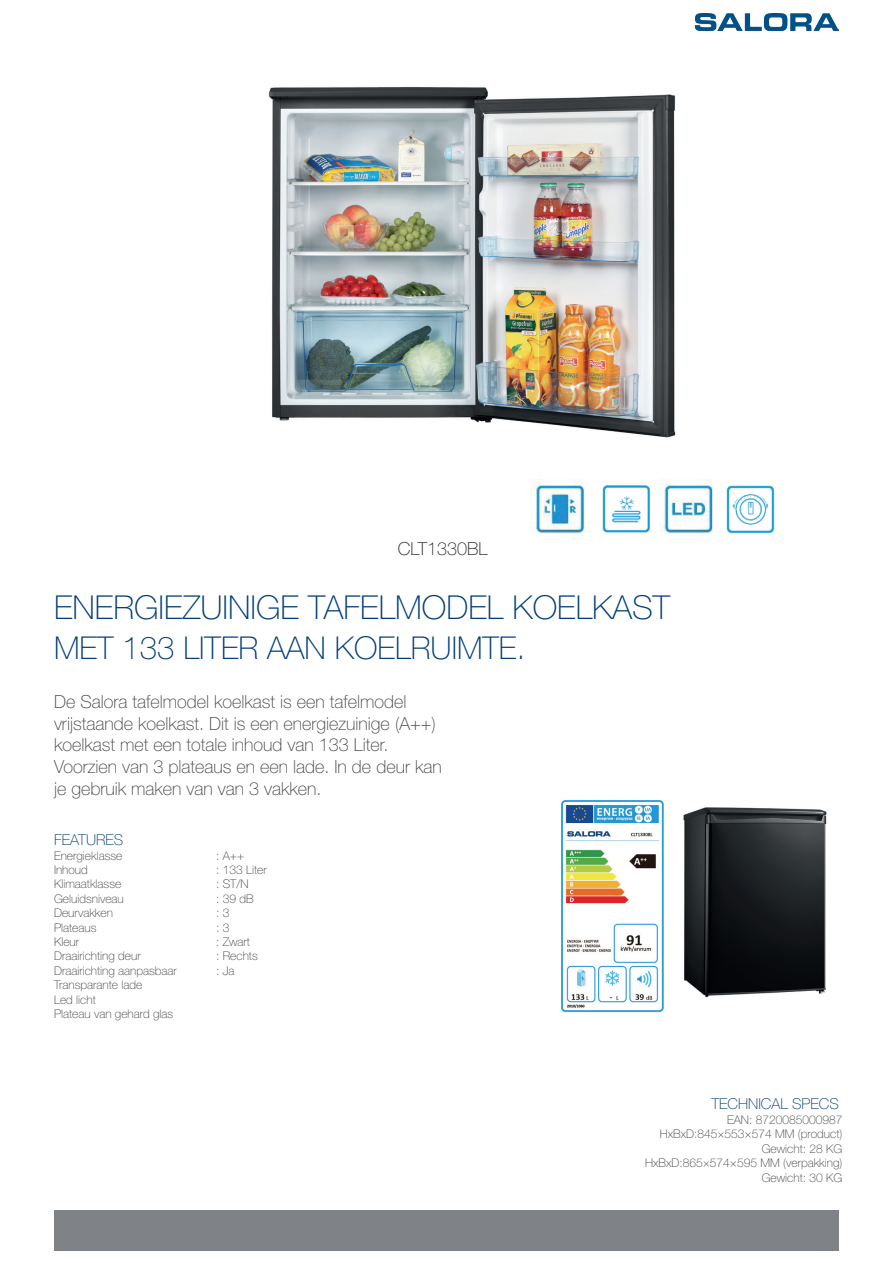
<style>
.page{position:relative;width:893px;height:1263px;background:#fff}
.page>*{position:absolute;margin:0;border:0;box-sizing:border-box;transform-origin:0 0}
.t1{font:100 33px "Helvetica Neue LT Pro";color:#003d76}
.t2{font:100 31.5px "Helvetica Neue LT Pro";color:#003d76}
.t3{font:100 18px/21.6px "Helvetica Neue LT Pro";color:#3e3e3f}
.t4{font:100 18px "Helvetica Neue LT Pro";color:#231f20}
.t5{font:100 15px "Helvetica Neue LT Pro";color:#003d76}
.t6{font:100 12px/14.4px "Helvetica Neue LT Pro";color:#3e3e3f}
.s1{font-size:33px}
</style>
<div class="page">
<img style="left:675px;top:485px;width:25px;height:49px">
<img style="left:530px;top:479px;width:46px;height:60px">
<img style="left:696px;top:14px;width:143px;height:17px">
<img style="left:269px;top:87px;width:407px;height:351px">
<div style="left:55px;top:1210px;width:784px;height:40px;background:#7f8286"></div>
<img style="left:683px;top:807px;width:144px;height:190px">
<img style="left:700px;top:479px;width:75px;height:57px">
<img style="left:576px;top:481px;width:99px;height:55px">
<img style="left:561px;top:800px;width:103px;height:213px">
<h3 class="t4" style="left:398px;top:539px;width:91px">CLT1330BL</h3>
<h1 class="t1" style="left:54px;top:588px;width:617px">ENERGIEZUINIGE TAFELMODEL KOELKAST</h1>
<h2 class="t2" style="left:54px;top:629px;width:473px">MET 133 LITER AAN KOELRUIMTE<span class="s1">.</span></h2>
<h3 class="t3" style="left:54px;top:691px;width:389px">De Salora tafelmodel koelkast is een tafelmodel vrijstaande koelkast. Dit is een energiezuinige (A++) koelkast met een totale inhoud van 133 Liter.<br>Voorzien van 3 plateaus en een lade. In de deur kan je gebruik maken van van 3 vakken.</h3>
<p class="t5" style="left:54px;top:831px;width:71px">FEATURES</p>
<p class="t6" style="left:54px;top:848px;width:70px">Energieklasse</p>
<p class="t6" style="left:216px;top:848px;width:30px">: A++</p>
<p class="t6" style="left:54px;top:862px;width:35px">Inhoud</p>
<p class="t6" style="left:216px;top:862px;width:52px">: 133 Liter</p>
<p class="t6" style="left:54px;top:877px;width:69px">Klimaatklasse</p>
<p class="t6" style="left:216px;top:877px;width:34px">: ST/N</p>
<p class="t6" style="left:54px;top:891px;width:71px">Geluidsniveau</p>
<p class="t6" style="left:216px;top:891px;width:39px">: 39 dB</p>
<p class="t6" style="left:54px;top:906px;width:60px">Deurvakken</p>
<p class="t6" style="left:216px;top:906px;width:15px">: 3</p>
<p class="t6" style="left:54px;top:920px;width:44px">Plateaus</p>
<p class="t6" style="left:216px;top:920px;width:15px">: 3</p>
<p class="t6" style="left:54px;top:934px;width:27px">Kleur</p>
<p class="t6" style="left:216px;top:934px;width:36px">: Zwart</p>
<p class="t6" style="left:54px;top:949px;width:88px">Draairichting deur</p>
<p class="t6" style="left:216px;top:949px;width:43px">: Rechts</p>
<p class="t6" style="left:54px;top:963px;width:124px">Draairichting aanpasbaar</p>
<p class="t6" style="left:216px;top:963px;width:20px">: Ja</p>
<p class="t6" style="left:54px;top:978px;width:121px">Transparante lade<br>Led licht<br>Plateau van gehard glas</p>
<p class="t5" style="left:711px;top:1095px;width:129px">TECHNICAL SPECS</p>
<p class="t6" style="left:645px;top:1112px;width:199px;text-align:right">EAN: 8720085000987<br>HxBxD:845×553×574 MM (product)<br>Gewicht: 28 KG<br>HxBxD:865×574×595 MM (verpakking)<br>Gewicht: 30 KG</p>
</div>
